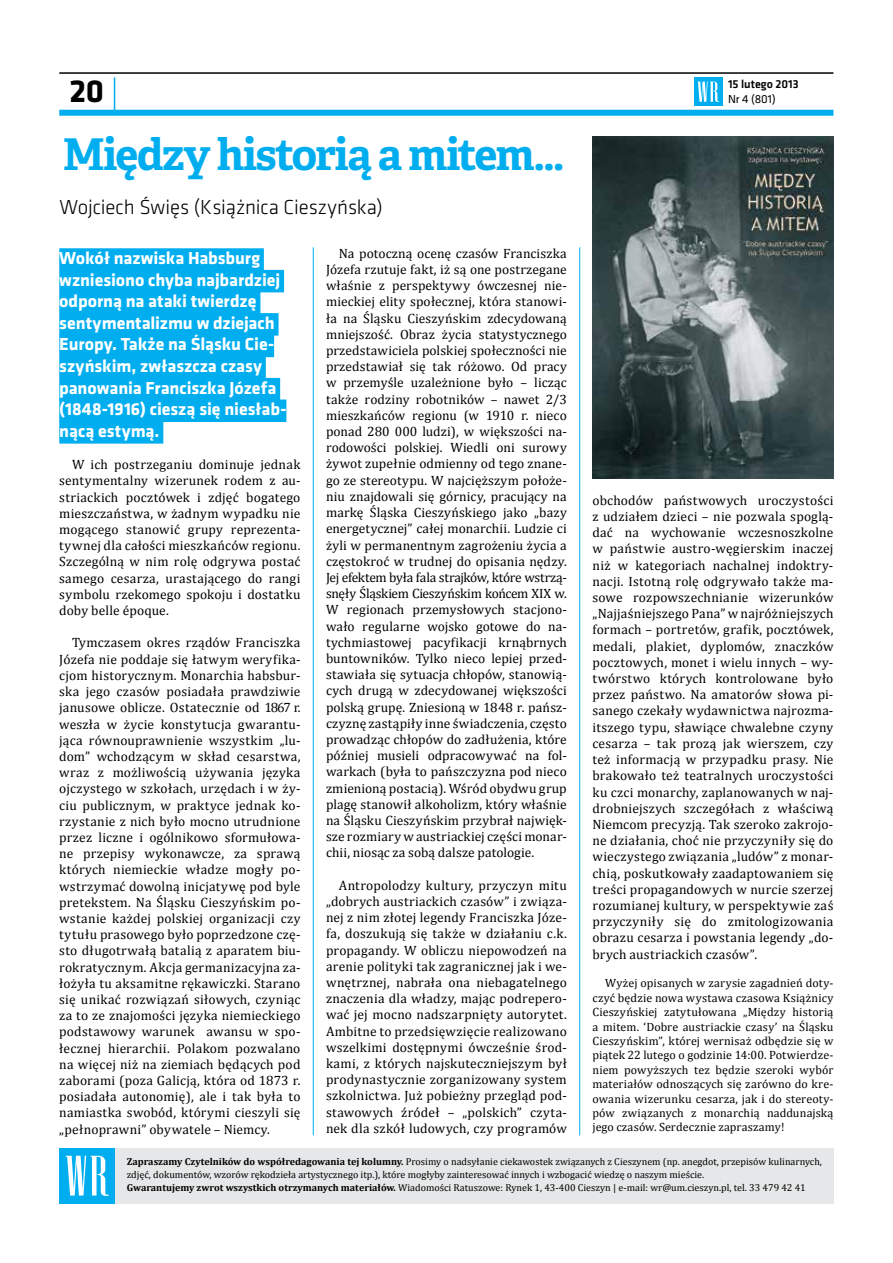
<style>
.page{position:relative;width:893px;height:1263px;background:#fff}
.page>*{position:absolute;margin:0;border:0;box-sizing:border-box;transform-origin:0 0}
.t1{font:700 43.8px "Adelle Basic";letter-spacing:-.03em;color:#00aeef}
.t2{font:700 33px "Klavika";color:#000}
.t3{font:300 21px "Klavika";letter-spacing:-.005em;color:#000}
.t4{font:700 18px/21.6px "Klavika";letter-spacing:-.005em;color:#fff}
.t5{font:13.5px/16.2px "Cambria";letter-spacing:.015em;color:#000;text-align:justify}
.t6{font:12px/14.4px "Cambria";letter-spacing:.01em;color:#000;text-align:justify}
.t7{font:500 12px "Klavika";color:#000}
.t8{font:12px "Klavika";color:#000}
.t9{font:10.05px/13px "Cambria";color:#000}
.s1{font-weight:700}
</style>
<div class="page">
<div style="left:72px;top:1148px;width:761px;height:55px;background:#e6e7e8"></div>
<div style="left:60px;top:1148px;width:55px;height:55px;background:#00aeef"></div>
<svg style="left:66px;top:1156px;width:43px;height:40px"></svg>
<hr style="left:114px;top:77px;width:1px;height:36px;background:#00aeef">
<div style="left:694px;top:78px;width:28px;height:28px;background:#00aeef"></div>
<svg style="left:697px;top:82px;width:22px;height:20px"></svg>
<div style="left:59px;top:110px;width:774px;height:6px;background:#00aeef"></div>
<hr style="left:59px;top:72px;width:774px;height:2px;background:#000">
<div style="left:59px;top:248px;width:205px;height:23px;background:#00aeef"></div>
<div style="left:59px;top:270px;width:225px;height:22px;background:#00aeef"></div>
<div style="left:59px;top:291px;width:201px;height:23px;background:#00aeef"></div>
<div style="left:59px;top:313px;width:220px;height:23px;background:#00aeef"></div>
<div style="left:59px;top:335px;width:215px;height:22px;background:#00aeef"></div>
<div style="left:59px;top:356px;width:207px;height:23px;background:#00aeef"></div>
<div style="left:59px;top:378px;width:221px;height:22px;background:#00aeef"></div>
<div style="left:59px;top:399px;width:227px;height:23px;background:#00aeef"></div>
<div style="left:59px;top:421px;width:104px;height:23px;background:#00aeef"></div>
<hr style="left:313px;top:247px;width:1px;height:888px;background:#00aeef">
<hr style="left:579px;top:247px;width:1px;height:888px;background:#00aeef">
<img style="left:592px;top:137px;width:242px;height:341px">
<h2 class="t2" style="left:70px;top:67px;width:36px">20</h2>
<p class="t7" style="left:728px;top:76px;width:72px">15 lutego 2013</p>
<p class="t8" style="left:728px;top:91px;width:49px">Nr 4 (801)</p>
<h1 class="t1" style="left:63px;top:126px;width:503px">Między historią a mitem...</h1>
<h3 class="t3" style="left:60px;top:194px;width:325px">Wojciech Święs (Książnica Cieszyńska)</h3>
<p class="t4" style="left:59px;top:246px;width:229px">Wokół nazwiska Habsburg wzniesiono chyba najbardziej odporną na ataki twierdzę sentymentalizmu w dziejach<br>Europy. Także na Śląsku Cie&shy;szyńskim, zwłaszcza czasy panowania Franciszka Józefa (1848-1916) cieszą się niesłab&shy;nącą estymą.</p>
<p class="t5" style="left:59px;top:456px;width:243px;text-indent:13px">W ich postrzeganiu dominuje jednak sentymentalny wizerunek rodem z au&shy;striackich pocztówek i zdjęć bogatego mieszczaństwa, w żadnym wypadku nie mogącego stanowić grupy reprezenta&shy;tywnej dla całości mieszkańców regionu.<br>Szczególną w nim rolę odgrywa postać samego cesarza, urastającego do rangi symbolu rzekomego spokoju i dostatku doby belle époque.</p>
<p class="t5" style="left:59px;top:635px;width:243px;text-indent:13px">Tymczasem okres rządów Franciszka Józefa nie poddaje się łatwym weryfika&shy;cjom historycznym. Monarchia habsbur&shy;ska jego czasów posiadała prawdziwie janusowe oblicze. Ostatecznie od 1867 r. weszła w życie konstytucja gwarantu&shy;jąca równouprawnienie wszystkim „lu&shy;dom” wchodzącym w skład cesarstwa, wraz z możliwością używania języka ojczystego w szkołach, urzędach i w ży&shy;ciu publicznym, w praktyce jednak ko&shy;rzystanie z nich było mocno utrudnione przez liczne i ogólnikowo sformułowa&shy;ne przepisy wykonawcze, za sprawą których niemieckie władze mogły po&shy;wstrzymać dowolną inicjatywę pod byle pretekstem. Na Śląsku Cieszyńskim po&shy;wstanie każdej polskiej organizacji czy tytułu prasowego było poprzedzone czę&shy;sto długotrwałą batalią z aparatem biu&shy;rokratycznym. Akcja germanizacyjna za&shy;łożyła tu aksamitne rękawiczki. Starano się unikać rozwiązań siłowych, czyniąc za to ze znajomości języka niemieckiego podstawowy warunek awansu w spo&shy;łecznej hierarchii. Polakom pozwalano na więcej niż na ziemiach będących pod zaborami (poza Galicją, która od 1873 r. posiadała autonomię), ale i tak była to namiastka swobód, którymi cieszyli się „pełnoprawni” obywatele – Niemcy.</p>
<p class="t5" style="left:326px;top:245px;width:242px;text-indent:13px">Na potoczną ocenę czasów Franciszka Józefa rzutuje fakt, iż są one postrzegane właśnie z perspektywy ówczesnej nie&shy;mieckiej elity społecznej, która stanowi&shy;ła na Śląsku Cieszyńskim zdecydowaną mniejszość. Obraz życia statystycznego przedstawiciela polskiej społeczności nie przedstawiał się tak różowo. Od pracy w przemyśle uzależnione było – licząc także rodziny robotników – nawet 2/3 mieszkańców regionu (w 1910 r. nieco ponad 280 000 ludzi), w większości na&shy;rodowości polskiej. Wiedli oni surowy żywot zupełnie odmienny od tego znane&shy;go ze stereotypu. W najcięższym położe&shy;niu znajdowali się górnicy, pracujący na markę Śląska Cieszyńskiego jako „bazy energetycznej” całej monarchii. Ludzie ci żyli w permanentnym zagrożeniu życia a częstokroć w trudnej do opisania nędzy.<br>Jej efektem była fala strajków, które wstrzą&shy;snęły Śląskiem Cieszyńskim końcem XIX w.<br>W regionach przemysłowych stacjono&shy;wało regularne wojsko gotowe do na&shy;tychmiastowej pacyfikacji krnąbrnych buntowników. Tylko nieco lepiej przed&shy;stawiała się sytuacja chłopów, stanowią&shy;cych drugą w zdecydowanej większości polską grupę. Zniesioną w 1848 r. pańsz&shy;czyznę zastąpiły inne świadczenia, często prowadząc chłopów do zadłużenia, które później musieli odpracowywać na fol&shy;warkach (była to pańszczyzna pod nieco zmienioną postacią). Wśród obydwu grup plagę stanowił alkoholizm, który właśnie na Śląsku Cieszyńskim przybrał najwięk&shy;sze rozmiary w austriackiej części monar&shy;chii, niosąc za sobą dalsze patologie.</p>
<p class="t5" style="left:326px;top:877px;width:242px;text-indent:13px">Antropolodzy kultury, przyczyn mitu „dobrych austriackich czasów” i związa&shy;nej z nim złotej legendy Franciszka Józe&shy;fa, doszukują się także w działaniu c.k. propagandy. W obliczu niepowodzeń na arenie polityki tak zagranicznej jak i we&shy;wnętrznej, nabrała ona niebagatelnego znaczenia dla władzy, mając podrepero&shy;wać jej mocno nadszarpnięty autorytet.<br>Ambitne to przedsięwzięcie realizowano wszelkimi dostępnymi ówcześnie środ&shy;kami, z których najskuteczniejszym był prodynastycznie zorganizowany system szkolnictwa. Już pobieżny przegląd pod&shy;stawowych źródeł – „polskich” czyta&shy;nek dla szkół ludowych, czy programów</p>
<p class="t5" style="left:592px;top:492px;width:242px">obchodów państwowych uroczystości z udziałem dzieci – nie pozwala spoglą&shy;dać na wychowanie wczesnoszkolne w państwie austro-węgierskim inaczej niż w kategoriach nachalnej indoktry&shy;nacji. Istotną rolę odgrywało także ma&shy;sowe rozpowszechnianie wizerunków „Najjaśniejszego Pana” w najróżniejszych formach – portretów, grafik, pocztówek, medali, plakiet, dyplomów, znaczków pocztowych, monet i wielu innych – wy&shy;twórstwo których kontrolowane było przez państwo. Na amatorów słowa pi&shy;sanego czekały wydawnictwa najrozma&shy;itszego typu, sławiące chwalebne czyny cesarza – tak prozą jak wierszem, czy też informacją w przypadku prasy. Nie brakowało też teatralnych uroczystości ku czci monarchy, zaplanowanych w naj&shy;drobniejszych szczegółach z właściwą Niemcom precyzją. Tak szeroko zakrojo&shy;ne działania, choć nie przyczyniły się do wieczystego związania „ludów” z monar&shy;chią, poskutkowały zaadaptowaniem się treści propagandowych w nurcie szerzej rozumianej kultury, w perspektywie zaś przyczyniły się do zmitologizowania obrazu cesarza i powstania legendy „do&shy;brych austriackich czasów”.</p>
<p class="t6" style="left:592px;top:976px;width:242px;text-indent:13px">Wyżej opisanych w zarysie zagadnień doty&shy;czyć będzie nowa wystawa czasowa Książnicy Cieszyńskiej zatytułowana „Między historią a mitem. ‘Dobre austriackie czasy’ na Śląsku Cieszyńskim”, której wernisaż odbędzie się w piątek 22 lutego o godzinie 14:00. Potwierdze&shy;niem powyższych tez będzie szeroki wybór materiałów odnoszących się zarówno do kre&shy;owania wizerunku cesarza, jak i do stereoty&shy;pów związanych z monarchią naddunajską jego czasów. Serdecznie zapraszamy!</p>
<p class="t9" style="left:127px;top:1155px;width:697px"><span class="s1">Zapraszamy Czytelników do współredagowania tej kolumny.</span> Prosimy o nadsyłanie ciekawostek związanych z Cieszynem (np. anegdot, przepisów kulinarnych, zdjęć, dokumentów, wzorów rękodzieła artystycznego itp.), które mogłyby zainteresować innych i wzbogacić wiedzę o naszym mieście.<br><span class="s1">Gwarantujemy zwrot wszystkich otrzymanych materiałów.</span> Wiadomości Ratuszowe: Rynek 1, 43-400 Cieszyn | e-mail: wr@um.cieszyn.pl, tel. 33 479 42 41</p>
</div>
